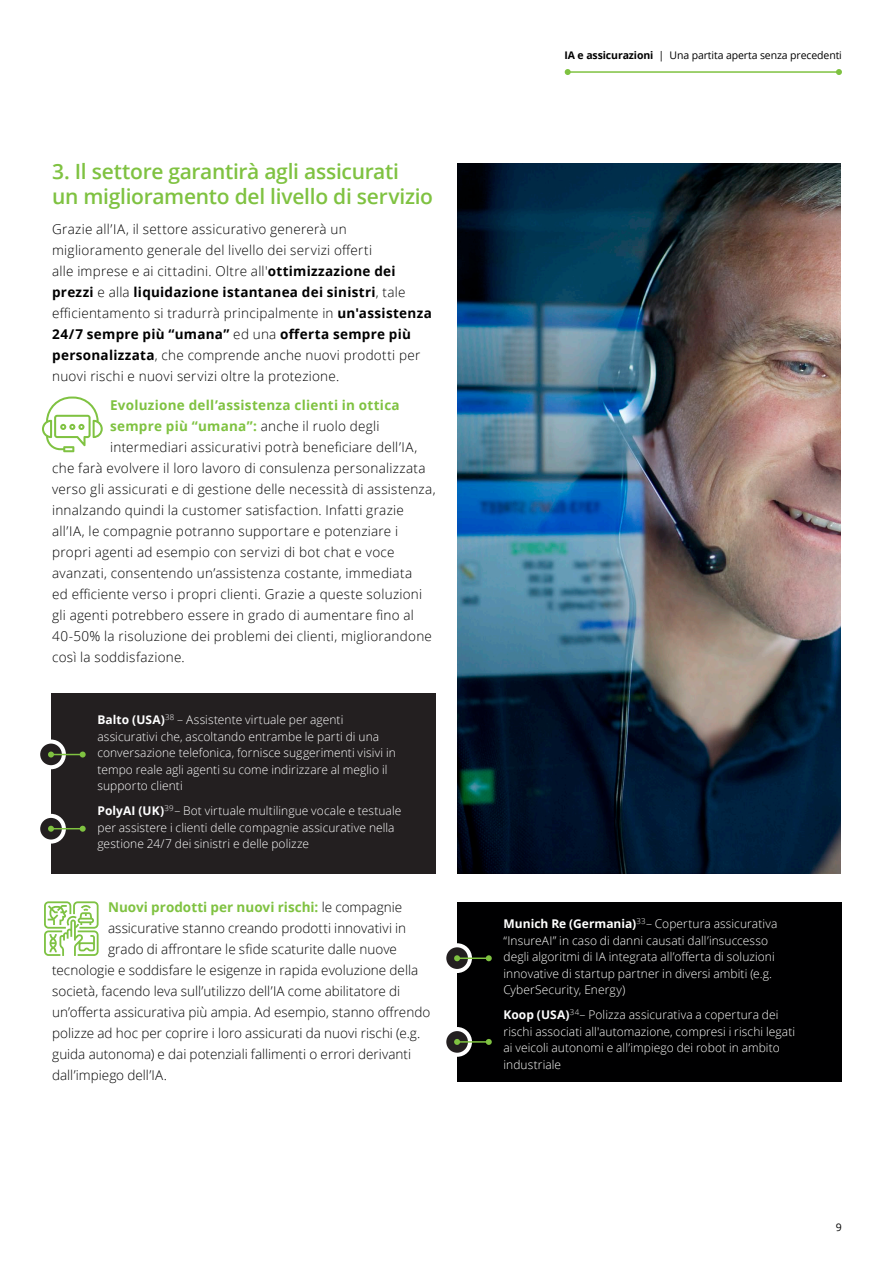
<style>
.page{position:relative;width:893px;height:1263px;background:#fff}
.page>*{position:absolute;margin:0;border:0;box-sizing:border-box;transform-origin:0 0}
.Introduction__14_18pt{font:600 21px/25.2px "Open Sans";letter-spacing:-.015em;color:#7fc241}
.Introduction__14_18pt-2{font:300 13.5px/21px "Open Sans";letter-spacing:.02em;color:#010101}
.Introduction__14_18pt-3{font:300 13.5px "Open Sans";color:#010101}
.Introduction__14_18pt-4{font:700 13.5px "Open Sans";letter-spacing:.015em;color:#7fc241}
.Introduction__14_18pt-5{font:300 12px/16.5px "Open Sans";letter-spacing:.005em;color:#fff}
.t1{font:10.5px "Open Sans";letter-spacing:-.01em;color:#010101}
.s1{font-weight:700}
.s2{font-weight:300;color:#010101}
</style>
<div class="page">
<div style="left:457px;top:902px;width:385px;height:180px;background:#000001"></div>
<div style="left:442px;top:943px;width:30px;height:30px;background:#fff;border-radius:50%"></div>
<div style="left:446px;top:947px;width:22px;height:22px;background:#231f20;border-radius:50%"></div>
<div style="left:442px;top:1027px;width:30px;height:30px;background:#fff;border-radius:50%"></div>
<div style="left:446px;top:1031px;width:22px;height:22px;background:#231f20;border-radius:50%"></div>
<hr style="left:457px;top:957px;width:32px;height:2px;background:#7fc241">
<svg style="left:454px;top:955px;width:6px;height:6px"></svg>
<svg style="left:486px;top:955px;width:6px;height:6px"></svg>
<hr style="left:457px;top:1041px;width:32px;height:2px;background:#7fc241">
<svg style="left:454px;top:1039px;width:6px;height:6px"></svg>
<svg style="left:486px;top:1039px;width:6px;height:6px"></svg>
<svg style="left:44px;top:901px;width:55px;height:55px"></svg>
<hr style="left:568px;top:71px;width:271px;height:2px;background:#7fc241">
<svg style="left:836px;top:69px;width:6px;height:6px"></svg>
<svg style="left:565px;top:69px;width:6px;height:6px"></svg>
<svg style="left:42px;top:396px;width:61px;height:56px"></svg>
<div style="left:51px;top:693px;width:385px;height:181px;background:#231f20"></div>
<svg style="left:36px;top:739px;width:30px;height:30px"></svg>
<svg style="left:40px;top:743px;width:22px;height:22px"></svg>
<hr style="left:51px;top:754px;width:32px;height:1px;background:#7fc241">
<svg style="left:48px;top:751px;width:6px;height:6px"></svg>
<svg style="left:80px;top:751px;width:6px;height:6px"></svg>
<svg style="left:36px;top:814px;width:30px;height:30px"></svg>
<div style="left:40px;top:818px;width:22px;height:21px;background:#231f20;border-radius:50%"></div>
<hr style="left:51px;top:828px;width:32px;height:1px;background:#7fc241">
<svg style="left:48px;top:826px;width:6px;height:6px"></svg>
<svg style="left:80px;top:826px;width:6px;height:6px"></svg>
<img style="left:457px;top:163px;width:384px;height:711px">
<p class="Introduction__14_18pt" style="left:52px;top:159px;width:382px">3. Il settore garantirà agli assicurati<br>un miglioramento del livello di servizio</p>
<p class="Introduction__14_18pt-2" style="left:52px;top:218px;width:381px">Grazie all’IA, il settore assicurativo genererà un miglioramento generale del livello dei servizi offerti<br>alle imprese e ai cittadini. Oltre all'<span class="s1">ottimizzazione dei prezzi</span> e alla <span class="s1">liquidazione istantanea dei sinistri</span>, tale efficientamento si tradurrà principalmente in <span class="s1">un'assistenza 24/7 sempre più “umana”</span> ed una <span class="s1">offerta sempre più personalizzata</span>, che comprende anche nuovi prodotti per nuovi rischi e nuovi servizi oltre la protezione.</p>
<p class="Introduction__14_18pt-4" style="left:110px;top:396px;width:291px">Evoluzione dell’assistenza clienti in ottica</p>
<p class="Introduction__14_18pt-4" style="left:110px;top:417px;width:271px">sempre più “umana”: <span class="s2">anche il ruolo degli</span></p>
<p class="Introduction__14_18pt-2" style="left:110px;top:437px;width:309px">intermediari assicurativi potrà beneficiare dell’IA,</p>
<p class="Introduction__14_18pt-2" style="left:52px;top:458px;width:375px">che farà evolvere il loro lavoro di consulenza personalizzata</p>
<p class="Introduction__14_18pt-2" style="left:52px;top:479px;width:385px">verso gli assicurati e di gestione delle necessità di assistenza,</p>
<p class="Introduction__14_18pt-2" style="left:52px;top:500px;width:353px">innalzando quindi la customer satisfaction. Infatti grazie</p>
<p class="Introduction__14_18pt-2" style="left:52px;top:521px;width:348px">all’IA, le compagnie potranno supportare e potenziare i</p>
<p class="Introduction__14_18pt-2" style="left:52px;top:542px;width:344px">propri agenti ad esempio con servizi di bot chat e voce</p>
<p class="Introduction__14_18pt-2" style="left:52px;top:563px;width:361px">avanzati, consentendo un’assistenza costante, immediata</p>
<p class="Introduction__14_18pt-2" style="left:52px;top:584px;width:372px">ed efficiente verso i propri clienti. Grazie a queste soluzioni</p>
<p class="Introduction__14_18pt-2" style="left:52px;top:605px;width:363px">gli agenti potrebbero essere in grado di aumentare fino al</p>
<p class="Introduction__14_18pt-2" style="left:52px;top:626px;width:381px">40-50% la risoluzione dei problemi dei clienti, migliorandone</p>
<p class="Introduction__14_18pt-2" style="left:52px;top:647px;width:134px">così la soddisfazione.</p>
<p class="Introduction__14_18pt-5" style="left:97px;top:711px;width:300px"><span class="s1">Balto (USA)</span><sup>38</sup> – Assistente virtuale per agenti assicurativi che, ascoltando entrambe le parti di una conversazione telefonica, fornisce suggerimenti visivi in tempo reale agli agenti su come indirizzare al meglio il supporto clienti</p>
<p class="Introduction__14_18pt-5" style="left:97px;top:802px;width:305px"><span class="s1">PolyAI (UK)</span><sup>39</sup>– Bot virtuale multilingue vocale e testuale per assistere i clienti delle compagnie assicurative nella gestione 24/7 dei sinistri e delle polizze</p>
<p class="Introduction__14_18pt-4" style="left:108px;top:897px;width:296px">Nuovi prodotti per nuovi rischi: <span class="s2">le compagnie</span></p>
<p class="Introduction__14_18pt-3" style="left:108px;top:919px;width:300px">assicurative stanno creando prodotti innovativi in</p>
<p class="Introduction__14_18pt-3" style="left:108px;top:940px;width:290px">grado di affrontare le sfide scaturite dalle nuove</p>
<p class="Introduction__14_18pt-3" style="left:52px;top:961px;width:367px">tecnologie e soddisfare le esigenze in rapida evoluzione della</p>
<p class="Introduction__14_18pt-3" style="left:52px;top:982px;width:349px">società, facendo leva sull’utilizzo dell’IA come abilitatore di</p>
<p class="Introduction__14_18pt-3" style="left:52px;top:1003px;width:380px">un’offerta assicurativa più ampia. Ad esempio, stanno offrendo</p>
<p class="Introduction__14_18pt-3" style="left:52px;top:1024px;width:370px">polizze ad hoc per coprire i loro assicurati da nuovi rischi (e.g.</p>
<p class="Introduction__14_18pt-3" style="left:52px;top:1045px;width:361px">guida autonoma) e dai potenziali fallimenti o errori derivanti</p>
<p class="Introduction__14_18pt-3" style="left:52px;top:1066px;width:116px">dall’impiego dell’IA.</p>
<p class="t1" style="left:564px;top:48px;width:279px"><span class="s1">IA e assicurazioni</span> | Una partita aperta senza precedenti</p>
<p class="Introduction__14_18pt-5" style="left:504px;top:915px;width:275px"><span class="s1">Munich Re (Germania)</span><sup>33</sup>– Copertura assicurativa “InsureAI” in caso di danni causati dall’insuccesso degli algoritmi di IA integrata all’offerta di soluzioni innovative di startup partner in diversi ambiti (e.g.<br>CyberSecurity, Energy)</p>
<p class="Introduction__14_18pt-5" style="left:504px;top:1006px;width:293px"><span class="s1">Koop (USA)</span><sup>34</sup>– Polizza assicurativa a copertura dei rischi associati all'automazione, compresi i rischi legati ai veicoli autonomi e all’impiego dei robot in ambito industriale</p>
<p class="t1" style="left:836px;top:1220px;width:8px">9</p>
</div>
